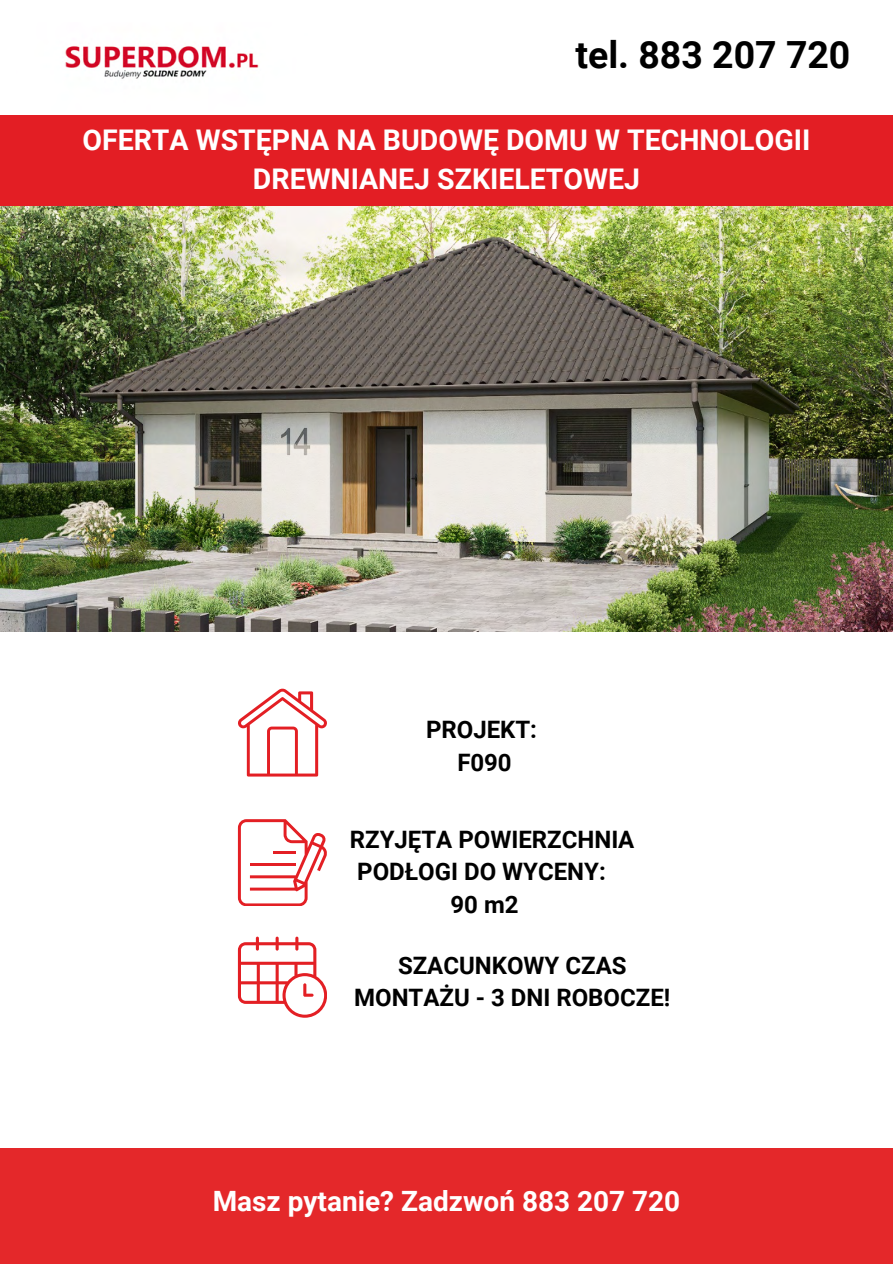
<style>
.page{position:relative;width:893px;height:1264px;background:#fff}
.page>*{position:absolute;margin:0;border:0;box-sizing:border-box;transform-origin:0 0}
.t1{font:700 37.5px "Roboto";color:#000}
.t2{font:700 28.5px/39.3px "Roboto";color:#fff;text-align:center}
.t3{font:700 27.9px "Roboto";color:#fff}
.t4{font:700 24px/32.7px "Roboto";color:#000;text-align:center}
.s1{color:#fff}
</style>
<div class="page">
<div style="left:0;top:115px;width:892px;height:91px;background:#e31e24"></div>
<img style="left:65px;top:46px;width:194px;height:33px">
<svg style="left:238px;top:688px;width:89px;height:88px"></svg>
<svg style="left:238px;top:819px;width:89px;height:86px"></svg>
<hr style="left:273px;top:850px;width:22px;height:3px;background:#e31f24">
<hr style="left:250px;top:863px;width:45px;height:3px;background:#e31f24">
<svg style="left:238px;top:936px;width:89px;height:81px"></svg>
<div style="left:0;top:1148px;width:892px;height:115px;background:#e4282a"></div>
<img style="left:0;top:206px;width:892px;height:426px">
<p class="t1" style="left:575px;top:33px;width:276px">tel. 883 207 720</p>
<h1 class="t2" style="left:82px;top:120px;width:729px">OFERTA WSTĘPNA NA BUDOWĘ DOMU W TECHNOLOGII<br>DREWNIANEJ SZKIELETOWEJ</h1>
<p class="t4" style="left:426px;top:713px;width:113px">PROJEKT:<br>F090</p>
<h4 class="t4" style="left:334px;top:823px;width:301px"><span class="s1">P</span>RZYJĘTA POWIERZCHNIA<br>PODŁOGI DO WYCENY:</h4>
<p class="t4" style="left:450px;top:888px;width:69px">90 m2</p>
<p class="t4" style="left:354px;top:949px;width:318px">SZACUNKOWY CZAS<br>MONTAŻU - 3 DNI ROBOCZE!</p>
<p class="t3" style="left:213px;top:1184px;width:469px">Masz pytanie? Zadzwoń 883 207 720</p>
</div>
